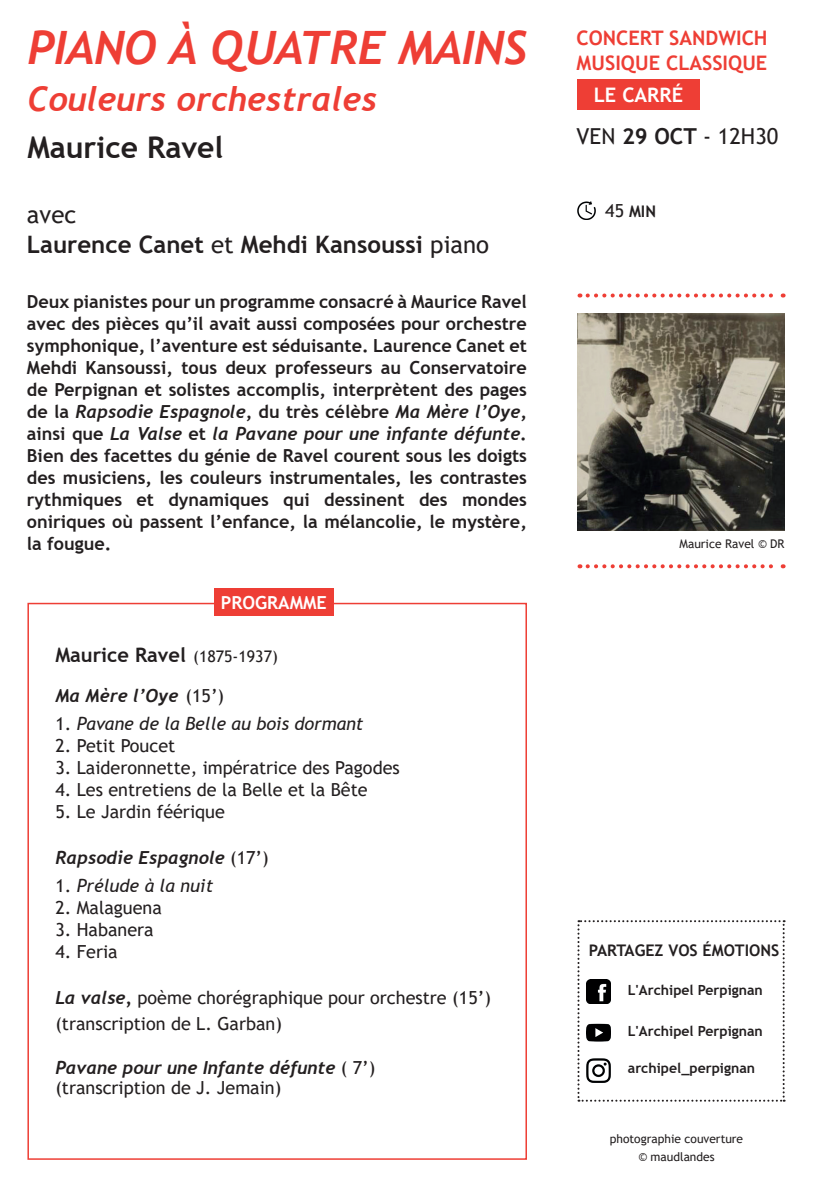
<style>
.page{position:relative;width:840px;height:1191px;background:#fff}
.page>*{position:absolute;margin:0;border:0;box-sizing:border-box;transform-origin:0 0}
.t1{font:italic 700 46px "Trebuchet";letter-spacing:-.01em;color:#ee3e35}
.t2{font:italic 700 34px "Trebuchet";color:#ee3e35}
.t3{font:700 30px "Trebuchet MS";color:#231f20}
.t4{font:700 24px/30px "Trebuchet MS";color:#231f20}
.t5{font:22px "Trebuchet MS";color:#231f20}
.t6{font:700 20px/25.6px "Trebuchet MS";color:#ee3e35}
.t7{font:700 20px "Trebuchet MS";color:#231f20}
.t8{font:700 20px "Trebuchet MS";color:#fff}
.t9{font:700 18px/22px "Trebuchet MS";color:#231f20;text-align:justify}
.t10{font:18px/26px "Trebuchet MS";color:#231f20}
.t11{font:italic 700 18px/22px "Trebuchet";color:#231f20}
.t12{font:italic 18px "Trebuchet MS";color:#231f20}
.t13{font:700 18px "Trebuchet MS";color:#fff}
.t14{font:700 16px "Trebuchet MS";color:#231f20}
.t15{font:700 14px "Trebuchet MS";color:#231f20}
.t16{font:12px/18px "Trebuchet MS";color:#231f20;text-align:center}
.s1{font-weight:400}
.s2{font-family:"Trebuchet MS";font-style:normal}
.s3{font-weight:400;font-size:16px}
.s4{font-family:"Trebuchet MS";font-weight:400;font-style:normal}
.s5{font-style:normal}
.s6{font-family:"Trebuchet";font-weight:700;font-style:italic}
.s7{font-weight:700}
.s8{font-weight:400;font-size:18px}
</style>
<div class="page">
<div style="left:577px;top:79px;width:122px;height:31px;background:#ee3e35"></div>
<svg style="left:577px;top:920px;width:207px;height:181px"></svg>
<img style="left:586px;top:979px;width:24px;height:24px">
<img style="left:586px;top:1058px;width:24px;height:24px">
<img style="left:586px;top:1020px;width:24px;height:24px">
<img style="left:577px;top:202px;width:18px;height:18px">
<div style="left:27px;top:603px;width:499px;height:556px;border:2px solid #ee3e35"></div>
<div style="left:214px;top:588px;width:119px;height:28px;background:#ee3e35"></div>
<img style="left:577px;top:313px;width:207px;height:217px">
<svg style="left:587px;top:293px;width:196px;height:4px"></svg>
<svg style="left:587px;top:564px;width:196px;height:4px"></svg>
<h1 class="t1" style="left:27px;top:19px;width:500px">PIANO À QUATRE MAINS</h1>
<h2 class="t2" style="left:27px;top:77px;width:351px">Couleurs orchestrales</h2>
<h3 class="t3" style="left:27px;top:129px;width:197px">Maurice Ravel</h3>
<h3 class="t4" style="left:27px;top:200px;width:463px"><span class="s1">avec<br></span>Laurence Canet <span class="s1">et</span> Mehdi Kansoussi <span class="s1">piano</span></h3>
<p class="t9" style="left:27px;top:291px;width:501px">Deux pianistes pour un programme consacré à Maurice Ravel avec des pièces qu’il avait aussi composées pour orchestre symphonique, l’aventure est séduisante. Laurence Canet et Mehdi Kansoussi, tous deux professeurs au Conservatoire de Perpignan et solistes accomplis, interprètent des pages</p>
<p class="t11" style="left:27px;top:401px;width:501px"><span class="s2">de la</span> Rapsodie Espagnole<span class="s2">, du très célèbre</span> Ma Mère l’Oye<span class="s2">, ainsi que</span> La Valse <span class="s2">et</span> la Pavane pour une infante défunte<span class="s2">.</span></p>
<p class="t9" style="left:27px;top:445px;width:501px">Bien des facettes du génie de Ravel courent sous les doigts des musiciens, les couleurs instrumentales, les contrastes rythmiques et dynamiques qui dessinent des mondes oniriques où passent l’enfance, la mélancolie, le mystère, la fougue.</p>
<p class="t13" style="left:221px;top:591px;width:107px">PROGRAMME</p>
<p class="t7" style="left:55px;top:642px;width:224px">Maurice Ravel <span class="s3">(1875-1937)</span></p>
<p class="t11" style="left:55px;top:684px;width:170px">Ma Mère l’Oye <span class="s4">(15’)</span></p>
<p class="t12" style="left:55px;top:712px;width:309px"><span class="s5">1.</span> Pavane de la Belle au bois dormant</p>
<p class="t10" style="left:55px;top:732px;width:121px">2. Petit Poucet</p>
<p class="t10" style="left:55px;top:754px;width:346px">3. Laideronnette, impératrice des Pagodes</p>
<p class="t10" style="left:55px;top:776px;width:314px">4. Les entretiens de la Belle et la Bête</p>
<p class="t10" style="left:55px;top:798px;width:171px">5. Le Jardin féérique</p>
<p class="t11" style="left:55px;top:847px;width:215px">Rapsodie Espagnole <span class="s4">(17’)</span></p>
<p class="t12" style="left:55px;top:874px;width:159px"><span class="s5">1.</span> Prélude à la nuit</p>
<p class="t10" style="left:55px;top:894px;width:108px">2. Malaguena</p>
<p class="t10" style="left:55px;top:916px;width:100px">3. Habanera</p>
<p class="t10" style="left:55px;top:938px;width:64px">4. Feria</p>
<p class="t10" style="left:55px;top:984px;width:437px"><span class="s6">La valse,</span> poème chorégraphique pour orchestre (15’) (transcription de L. Garban)</p>
<p class="t11" style="left:55px;top:1056px;width:321px">Pavane pour une Infante défunte <span class="s4">( 7’)</span></p>
<p class="t10" style="left:55px;top:1074px;width:227px">(transcription de J. Jemain)</p>
<p class="t6" style="left:576px;top:25px;width:192px">CONCERT SANDWICH<br>MUSIQUE CLASSIQUE</p>
<p class="t8" style="left:593px;top:82px;width:91px">LE CARRÉ</p>
<p class="t5" style="left:576px;top:122px;width:203px">VEN <span class="s7">29 OCT</span> - 12H30</p>
<p class="t14" style="left:605px;top:201px;width:52px"><span class="s8">45</span> MIN</p>
<p class="t16" style="left:679px;top:534px;width:106px">Maurice Ravel © DR</p>
<p class="t14" style="left:588px;top:940px;width:192px">PARTAGEZ VOS ÉMOTIONS</p>
<p class="t15" style="left:627px;top:981px;width:136px">L'Archipel Perpignan</p>
<p class="t15" style="left:627px;top:1022px;width:136px">L'Archipel Perpignan</p>
<p class="t15" style="left:627px;top:1059px;width:129px">archipel_perpignan</p>
<p class="t16" style="left:609px;top:1129px;width:135px">photographie couverture © maudlandes</p>
</div>
